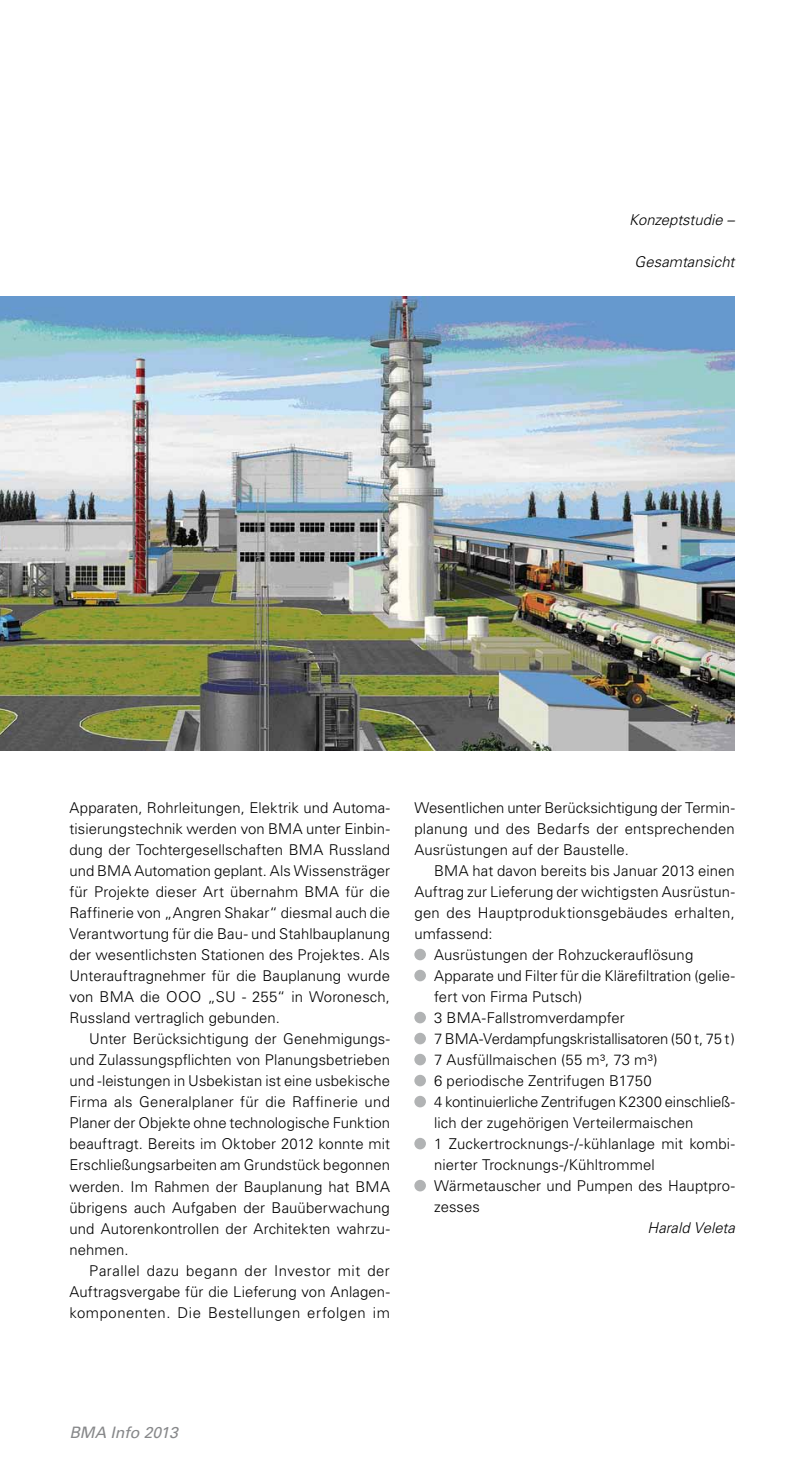
<style>
.page{position:relative;width:794px;height:1474px;background:#fff}
.page>*{position:absolute;margin:0;border:0;box-sizing:border-box;transform-origin:0 0}
.t1{font:italic 15.75px "Univers LT Std";color:#87888a}
.t2{font:300 14.88px/21px "Univers LT Std";letter-spacing:.005em;color:#000;text-align:justify}
.t3{font:300 14.88px "Univers LT Std";letter-spacing:-.015em;color:#000}
.t4{font:italic 300 14.88px "Univers LT Std";letter-spacing:.005em;color:#000}
</style>
<div class="page">
<img style="left:0;top:296px;width:734px;height:454px">
<div style="left:414px;top:948px;width:12px;height:12px;background:#b1b3b4;border-radius:50%"></div>
<div style="left:414px;top:969px;width:12px;height:12px;background:#b1b3b4;border-radius:50%"></div>
<div style="left:414px;top:1011px;width:12px;height:12px;background:#b1b3b4;border-radius:50%"></div>
<div style="left:414px;top:1032px;width:12px;height:12px;background:#b1b3b4;border-radius:50%"></div>
<div style="left:414px;top:1053px;width:12px;height:12px;background:#b1b3b4;border-radius:50%"></div>
<div style="left:414px;top:1074px;width:12px;height:12px;background:#b1b3b4;border-radius:50%"></div>
<div style="left:414px;top:1095px;width:12px;height:12px;background:#b1b3b4;border-radius:50%"></div>
<div style="left:414px;top:1137px;width:12px;height:12px;background:#b1b3b4;border-radius:50%"></div>
<div style="left:414px;top:1179px;width:12px;height:12px;background:#b1b3b4;border-radius:50%"></div>
<p class="t4" style="left:629px;top:211px;width:107px">Konzeptstudie –</p>
<p class="t4" style="left:634px;top:253px;width:101px">Gesamtansicht</p>
<p class="t2" style="left:69px;top:797px;width:322px">Apparaten, Rohrleitungen, Elektrik und Automa&shy;tisierungstechnik werden von BMA unter Einbin&shy;dung der Tochtergesellschaften BMA Russland und BMA Automation geplant. Als Wissensträger für Projekte dieser Art übernahm BMA für die Raffinerie von „Angren Shakar“ diesmal auch die Verantwortung für die Bau- und Stahlbauplanung der wesentlichsten Stationen des Projektes. Als Unterauftragnehmer für die Bauplanung wurde von BMA die OOO „SU - 255“ in Woronesch, Russland vertraglich gebunden.</p>
<p class="t2" style="left:69px;top:1028px;width:322px;text-indent:20px">Unter Berücksichtigung der Genehmigungs&shy;und Zulassungspflichten von Planungsbetrieben und -leistungen in Usbekistan ist eine usbekische Firma als Generalplaner für die Raffinerie und Planer der Objekte ohne technologische Funktion beauftragt. Bereits im Oktober 2012 konnte mit Erschließungsarbeiten am Grundstück begonnen werden. Im Rahmen der Bauplanung hat BMA übrigens auch Aufgaben der Bauüberwachung und Autorenkontrollen der Architekten wahrzu&shy;nehmen.</p>
<p class="t2" style="left:69px;top:1259px;width:322px;text-indent:20px">Parallel dazu begann der Investor mit der Auftragsvergabe für die Lieferung von Anlagen&shy;komponenten. Die Bestellungen erfolgen im</p>
<p class="t2" style="left:414px;top:797px;width:322px">Wesentlichen unter Berücksichtigung der Termin&shy;planung und des Bedarfs der entsprechenden Ausrüstungen auf der Baustelle.</p>
<p class="t2" style="left:434px;top:860px;width:302px">BMA hat davon bereits bis Januar 2013 einen</p>
<p class="t2" style="left:414px;top:881px;width:322px">Auftrag zur Lieferung der wichtigsten Ausrüstun-</p>
<p class="t2" style="left:414px;top:902px;width:322px">gen des Hauptproduktionsgebäudes erhalten,</p>
<p class="t2" style="left:414px;top:923px;width:80px">umfassend:</p>
<p class="t2" style="left:434px;top:944px;width:261px">Ausrüstungen der Rohzuckerauflösung</p>
<p class="t2" style="left:434px;top:965px;width:302px">Apparate und Filter für die Klärefiltration (gelie-</p>
<p class="t2" style="left:434px;top:986px;width:150px">fert von Firma Putsch)</p>
<p class="t2" style="left:434px;top:1007px;width:192px">3 BMA-Fallstromverdampfer</p>
<p class="t3" style="left:434px;top:1030px;width:302px">7 BMA-Verdampfungskristallisatoren (50 t, 75 t)</p>
<p class="t2" style="left:434px;top:1049px;width:225px">7 Ausfüllmaischen (55 m³, 73 m³)</p>
<p class="t2" style="left:434px;top:1070px;width:219px">6 periodische Zentrifugen B1750</p>
<p class="t2" style="left:434px;top:1091px;width:302px">4 kontinuierliche Zentrifugen K2300 einschließ-</p>
<p class="t2" style="left:434px;top:1112px;width:261px">lich der zugehörigen Verteilermaischen</p>
<p class="t2" style="left:434px;top:1133px;width:302px">1 Zuckertrocknungs-/-kühlanlage mit kombi-</p>
<p class="t2" style="left:434px;top:1154px;width:222px">nierter Trocknungs-/Kühltrommel</p>
<p class="t2" style="left:434px;top:1175px;width:302px">Wärmetauscher und Pumpen des Hauptpro-</p>
<p class="t2" style="left:434px;top:1196px;width:47px">zesses</p>
<p class="t4" style="left:647px;top:1219px;width:89px">Harald Veleta</p>
<p class="t1" style="left:69px;top:1423px;width:110px">BMA Info 2013</p>
</div>
